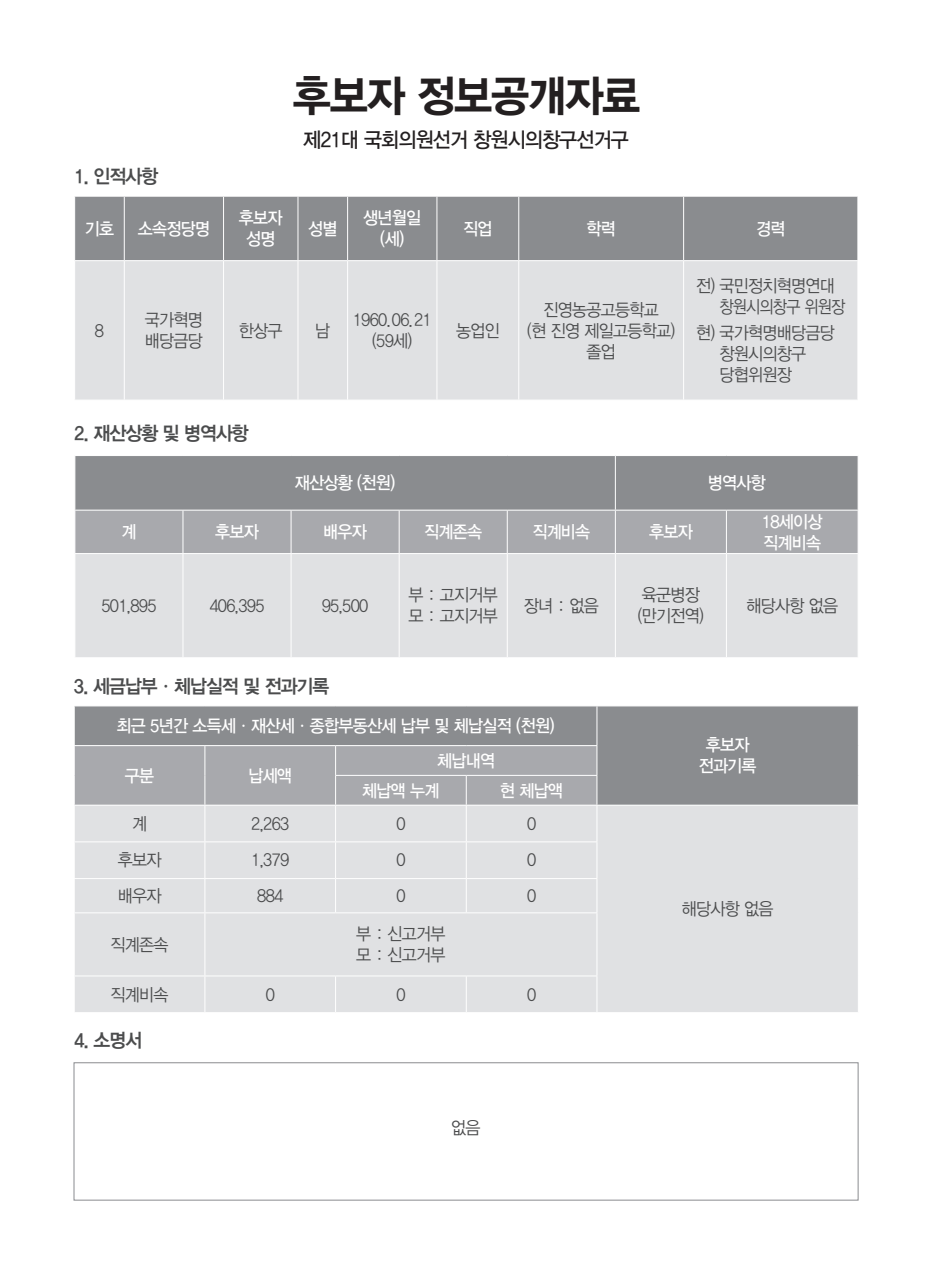
<style>
.page{position:relative;width:933px;height:1275px;background:#fff}
.page>*{position:absolute;margin:0;border:0;box-sizing:border-box;transform-origin:0 0}
.t1{font:43.75px "YDIYGO350";letter-spacing:-.03em;color:#231f20;scale:.95 1}
.t2{font:21px "YDIYGO330";letter-spacing:-.04em;color:#231f20;scale:.93 1}
.t3{font:19.25px "YDIYGO340";letter-spacing:-.05em;color:#4b4c4d;scale:.95 1}
.t4{font:17.5px/21px "YDIYGO320";letter-spacing:-.04em;color:#4b4c4d;text-align:center;scale:.93 1}
.t5{font:17.5px "YDIYGO330";letter-spacing:-.04em;color:#fff;scale:.93 1}
.t6{font:17.5px "YDIYGO320";letter-spacing:-.04em;color:#4b4c4d;scale:.87 1}
</style>
<div class="page">
<div style="left:75px;top:197px;width:782px;height:63px;background:#8a8c8f"></div>
<div style="left:75px;top:261px;width:782px;height:139px;background:#e0e1e3"></div>
<hr style="left:124px;top:197px;width:1px;height:63px;background:#fff">
<hr style="left:223px;top:197px;width:1px;height:63px;background:#fff">
<hr style="left:297px;top:197px;width:1px;height:63px;background:#fff">
<hr style="left:347px;top:197px;width:1px;height:63px;background:#fff">
<hr style="left:436px;top:197px;width:1px;height:63px;background:#fff">
<hr style="left:518px;top:197px;width:1px;height:63px;background:#fff">
<hr style="left:683px;top:197px;width:1px;height:63px;background:#fff">
<hr style="left:124px;top:261px;width:1px;height:139px;background:#fff">
<hr style="left:223px;top:261px;width:1px;height:139px;background:#fff">
<hr style="left:297px;top:261px;width:1px;height:139px;background:#fff">
<hr style="left:347px;top:261px;width:1px;height:139px;background:#fff">
<hr style="left:436px;top:261px;width:1px;height:139px;background:#fff">
<hr style="left:518px;top:261px;width:1px;height:139px;background:#fff">
<hr style="left:683px;top:261px;width:1px;height:139px;background:#fff">
<svg style="left:75px;top:456px;width:782px;height:97px;background:#97999c"></svg>
<div style="left:75px;top:554px;width:782px;height:103px;background:#e0e1e3"></div>
<hr style="left:615px;top:456px;width:1px;height:54px;background:#fff">
<hr style="left:182px;top:554px;width:1px;height:103px;background:#fff">
<hr style="left:291px;top:554px;width:1px;height:103px;background:#fff">
<hr style="left:399px;top:554px;width:1px;height:103px;background:#fff">
<hr style="left:507px;top:554px;width:1px;height:103px;background:#fff">
<hr style="left:615px;top:554px;width:1px;height:103px;background:#fff">
<hr style="left:726px;top:554px;width:1px;height:103px;background:#fff">
<hr style="left:74px;top:510px;width:109px;height:1px;background:#fff">
<hr style="left:183px;top:510px;width:108px;height:1px;background:#fff">
<hr style="left:182px;top:511px;width:1px;height:42px;background:#fff">
<hr style="left:291px;top:510px;width:108px;height:1px;background:#fff">
<hr style="left:291px;top:511px;width:1px;height:42px;background:#fff">
<hr style="left:399px;top:510px;width:108px;height:1px;background:#fff">
<hr style="left:399px;top:511px;width:1px;height:42px;background:#fff">
<hr style="left:507px;top:510px;width:108px;height:1px;background:#fff">
<hr style="left:507px;top:511px;width:1px;height:42px;background:#fff">
<hr style="left:615px;top:510px;width:111px;height:1px;background:#fff">
<hr style="left:615px;top:511px;width:1px;height:42px;background:#fff">
<hr style="left:726px;top:510px;width:132px;height:1px;background:#fff">
<hr style="left:726px;top:511px;width:1px;height:42px;background:#fff">
<div style="left:75px;top:706px;width:783px;height:99px;background:#8a8c8f"></div>
<div style="left:75px;top:806px;width:783px;height:206px;background:#e0e1e3"></div>
<hr style="left:596px;top:706px;width:1px;height:39px;background:#fff">
<hr style="left:74px;top:745px;width:131px;height:1px;background:#fff">
<hr style="left:205px;top:745px;width:130px;height:1px;background:#fff">
<hr style="left:335px;top:745px;width:131px;height:1px;background:#fff">
<hr style="left:466px;top:745px;width:131px;height:1px;background:#fff">
<div style="left:74px;top:746px;width:523px;height:59px;background:#a8a9ad"></div>
<hr style="left:204px;top:806px;width:1px;height:35px;background:#fff">
<hr style="left:335px;top:806px;width:1px;height:35px;background:#fff">
<hr style="left:466px;top:806px;width:1px;height:35px;background:#fff">
<hr style="left:596px;top:806px;width:1px;height:35px;background:#fff">
<hr style="left:74px;top:841px;width:131px;height:1px;background:#fff">
<hr style="left:205px;top:841px;width:130px;height:1px;background:#fff">
<hr style="left:204px;top:842px;width:1px;height:36px;background:#fff">
<hr style="left:335px;top:841px;width:131px;height:1px;background:#fff">
<hr style="left:335px;top:842px;width:1px;height:36px;background:#fff">
<hr style="left:466px;top:841px;width:131px;height:1px;background:#fff">
<hr style="left:466px;top:842px;width:1px;height:36px;background:#fff">
<hr style="left:596px;top:842px;width:1px;height:36px;background:#fff">
<hr style="left:74px;top:878px;width:131px;height:1px;background:#fff">
<hr style="left:205px;top:878px;width:130px;height:1px;background:#fff">
<hr style="left:204px;top:879px;width:1px;height:33px;background:#fff">
<hr style="left:335px;top:878px;width:131px;height:1px;background:#fff">
<hr style="left:335px;top:879px;width:1px;height:33px;background:#fff">
<hr style="left:466px;top:878px;width:131px;height:1px;background:#fff">
<hr style="left:466px;top:879px;width:1px;height:33px;background:#fff">
<hr style="left:596px;top:879px;width:1px;height:33px;background:#fff">
<hr style="left:74px;top:912px;width:131px;height:1px;background:#fff">
<hr style="left:205px;top:912px;width:130px;height:1px;background:#fff">
<hr style="left:204px;top:913px;width:1px;height:62px;background:#fff">
<hr style="left:335px;top:912px;width:131px;height:1px;background:#fff">
<hr style="left:466px;top:912px;width:131px;height:1px;background:#fff">
<hr style="left:596px;top:913px;width:1px;height:62px;background:#fff">
<hr style="left:74px;top:975px;width:131px;height:1px;background:#fff">
<hr style="left:205px;top:975px;width:130px;height:1px;background:#fff">
<hr style="left:204px;top:976px;width:1px;height:36px;background:#fff">
<hr style="left:335px;top:975px;width:131px;height:1px;background:#fff">
<hr style="left:335px;top:976px;width:1px;height:36px;background:#fff">
<hr style="left:466px;top:975px;width:131px;height:1px;background:#fff">
<hr style="left:466px;top:976px;width:1px;height:36px;background:#fff">
<hr style="left:596px;top:976px;width:1px;height:36px;background:#fff">
<div style="left:74px;top:1062px;width:784px;height:138px;border:1px solid #8a8c8f"></div>
<p class="t1" style="left:293px;top:73px;width:367px">후보자 정보공개자료</p>
<p class="t2" style="left:303px;top:128px;width:351px">제21대 국회의원선거 창원시의창구선거구</p>
<p class="t3" style="left:74px;top:165px;width:90px">1. 인적사항</p>
<p class="t5" style="left:85px;top:219px;width:33px">기호</p>
<p class="t5" style="left:138px;top:219px;width:79px">소속정당명</p>
<p class="t5" style="left:239px;top:208px;width:48px">후보자</p>
<p class="t5" style="left:246px;top:229px;width:33px">성명</p>
<p class="t5" style="left:308px;top:219px;width:33px">성별</p>
<p class="t5" style="left:363px;top:208px;width:64px">생년월일</p>
<p class="t5" style="left:380px;top:229px;width:27px">(세)</p>
<p class="t5" style="left:463px;top:219px;width:33px">직업</p>
<p class="t5" style="left:586px;top:219px;width:33px">학력</p>
<p class="t5" style="left:756px;top:219px;width:33px">경력</p>
<p class="t4" style="left:95px;top:320px;width:11px">8</p>
<p class="t4" style="left:145px;top:310px;width:64px">국가혁명</p>
<p class="t4" style="left:145px;top:331px;width:64px">배당금당</p>
<p class="t4" style="left:239px;top:320px;width:48px">한상구</p>
<p class="t4" style="left:315px;top:320px;width:18px">남</p>
<p class="t4" style="left:353px;top:310px;width:86px">1960.06.21</p>
<p class="t4" style="left:372px;top:331px;width:45px">(59세)</p>
<p class="t4" style="left:456px;top:320px;width:48px">농업인</p>
<p class="t4" style="left:543px;top:299px;width:125px">진영농공고등학교</p>
<p class="t4" style="left:527px;top:320px;width:160px">(현 진영 제일고등학교) 졸업</p>
<p class="t4" style="left:696px;top:276px;width:151px">전) 국민정치혁명연대</p>
<p class="t6" style="left:719px;top:297px;width:146px">창원시의창구 위원장</p>
<p class="t4" style="left:696px;top:323px;width:151px">현) 국가혁명배당금당</p>
<p class="t4" style="left:719px;top:344px;width:95px">창원시의창구</p>
<p class="t4" style="left:719px;top:365px;width:79px">당협위원장</p>
<p class="t3" style="left:74px;top:422px;width:185px">2. 재산상황 및 병역사항</p>
<p class="t5" style="left:295px;top:473px;width:110px">재산상황 (천원)</p>
<p class="t5" style="left:707px;top:473px;width:64px">병역사항</p>
<p class="t5" style="left:121px;top:522px;width:18px">계</p>
<p class="t5" style="left:215px;top:522px;width:48px">후보자</p>
<p class="t5" style="left:323px;top:522px;width:48px">배우자</p>
<p class="t5" style="left:424px;top:522px;width:64px">직계존속</p>
<p class="t5" style="left:532px;top:522px;width:64px">직계비속</p>
<p class="t5" style="left:649px;top:522px;width:48px">후보자</p>
<p class="t4" style="left:101px;top:595px;width:61px">501,895</p>
<p class="t4" style="left:209px;top:595px;width:61px">406,395</p>
<p class="t4" style="left:322px;top:595px;width:52px">95,500</p>
<p class="t3" style="left:74px;top:675px;width:270px">3. 세금납부ㆍ체납실적 및 전과기록</p>
<p class="t4" style="left:408px;top:585px;width:97px">부 : 고지거부</p>
<p class="t4" style="left:408px;top:606px;width:97px">모 : 고지거부</p>
<p class="t4" style="left:524px;top:595px;width:82px">장녀 : 없음</p>
<p class="t5" style="left:117px;top:716px;width:472px">최근 5년간 소득세ㆍ재산세ㆍ종합부동산세 납부 및 체납실적 (천원)</p>
<p class="t4" style="left:642px;top:585px;width:64px">육군병장</p>
<p class="t4" style="left:638px;top:606px;width:73px">(만기전역)</p>
<p class="t5" style="left:762px;top:512px;width:67px">18세이상</p>
<p class="t5" style="left:763px;top:533px;width:64px">직계비속</p>
<p class="t4" style="left:746px;top:595px;width:100px">해당사항 없음</p>
<p class="t5" style="left:125px;top:766px;width:33px">구분</p>
<p class="t5" style="left:248px;top:766px;width:48px">납세액</p>
<p class="t5" style="left:437px;top:751px;width:64px">체납내역</p>
<p class="t5" style="left:362px;top:781px;width:85px">체납액 누계</p>
<p class="t5" style="left:500px;top:781px;width:69px">현 체납액</p>
<p class="t4" style="left:132px;top:813px;width:18px">계</p>
<p class="t4" style="left:251px;top:813px;width:43px">2,263</p>
<p class="t4" style="left:396px;top:813px;width:11px">0</p>
<p class="t4" style="left:527px;top:813px;width:11px">0</p>
<p class="t4" style="left:118px;top:850px;width:48px">후보자</p>
<p class="t4" style="left:251px;top:850px;width:43px">1,379</p>
<p class="t4" style="left:396px;top:850px;width:11px">0</p>
<p class="t4" style="left:527px;top:850px;width:11px">0</p>
<p class="t4" style="left:118px;top:885px;width:48px">배우자</p>
<p class="t4" style="left:257px;top:885px;width:30px">884</p>
<p class="t4" style="left:396px;top:885px;width:11px">0</p>
<p class="t4" style="left:527px;top:885px;width:11px">0</p>
<p class="t4" style="left:111px;top:934px;width:64px">직계존속</p>
<p class="t4" style="left:356px;top:924px;width:97px">부 : 신고거부</p>
<p class="t4" style="left:356px;top:945px;width:97px">모 : 신고거부</p>
<p class="t4" style="left:111px;top:984px;width:64px">직계비속</p>
<p class="t4" style="left:266px;top:984px;width:11px">0</p>
<p class="t4" style="left:396px;top:984px;width:11px">0</p>
<p class="t4" style="left:527px;top:984px;width:11px">0</p>
<p class="t3" style="left:74px;top:1029px;width:73px">4. 소명서</p>
<p class="t4" style="left:451px;top:1117px;width:33px">없음</p>
<p class="t5" style="left:706px;top:735px;width:48px">후보자</p>
<p class="t5" style="left:698px;top:756px;width:64px">전과기록</p>
<p class="t4" style="left:682px;top:899px;width:100px">해당사항 없음</p>
</div>
